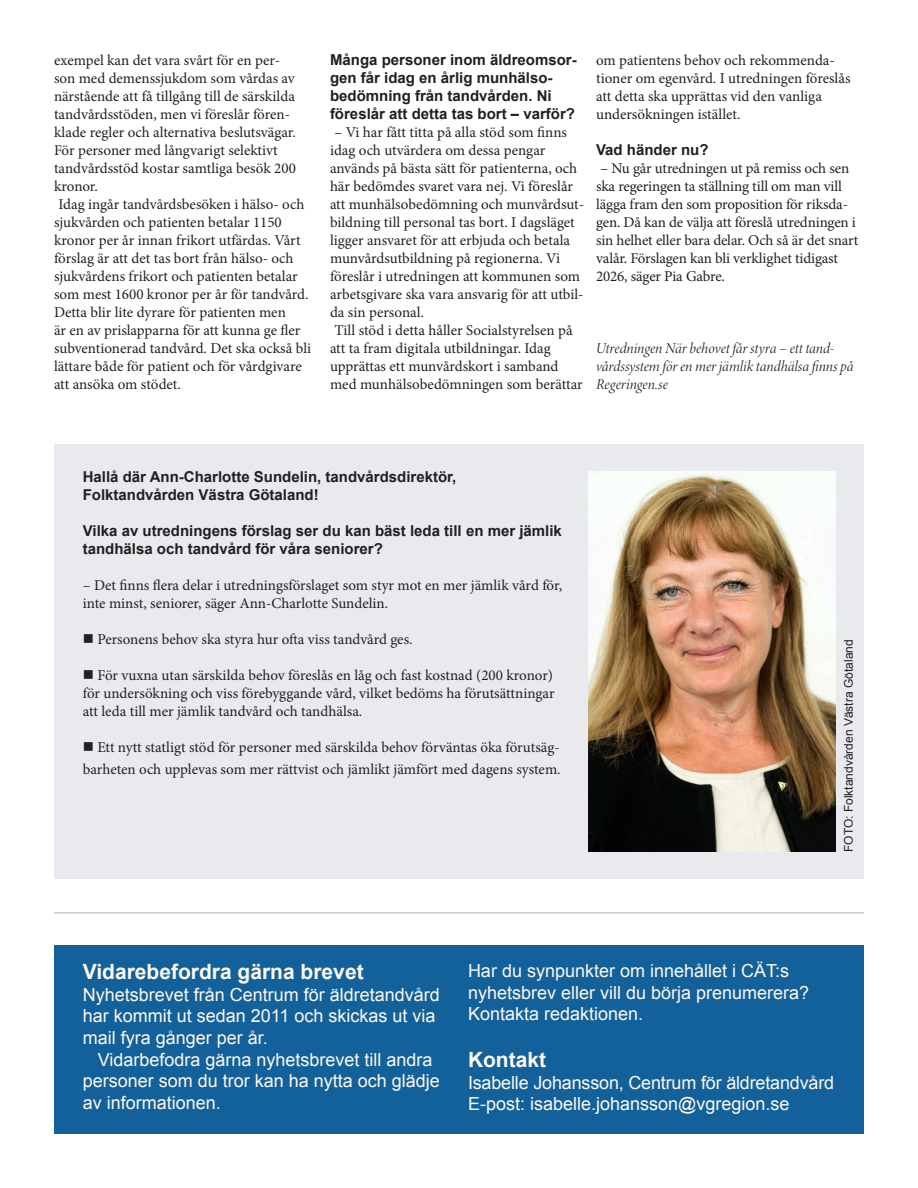
<style>
.page{position:relative;width:918px;height:1188px;background:#fff}
.page>*{position:absolute;margin:0;border:0;box-sizing:border-box;transform-origin:0 0}
.t1{font:700 21px "Arial";color:#fff9f2}
.t2{font:18px/21.6px "Arial";color:#fff9f2}
.t3{font:15px/18px "Minion Pro";letter-spacing:-.005em;color:#231f20}
.t4{font:700 15px/18px "Arial";color:#231f20}
.t5{font:italic 15px/18px "Minion Variable Concept";color:#231f20}
.t6{font:12px "Arial";color:#231f20}
</style>
<div class="page">
<div style="left:54px;top:445px;width:810px;height:434px;background:#e8eaed"></div>
<div style="left:54px;top:946px;width:810px;height:188px;background:#13619a"></div>
<img style="left:588px;top:471px;width:247px;height:381px">
<hr style="left:54px;top:913px;width:810px;height:1px;background:#aab3bc">
<p class="t3" style="left:54px;top:51px;width:243px">exempel kan det vara svårt för en per&shy;son med demenssjukdom som vårdas av närstående att få tillgång till de särskilda tandvårdsstöden, men vi föreslår fören&shy;klade regler och alternativa beslutsvägar.<br>För personer med långvarigt selektivt tandvårdsstöd kostar samtliga besök 200 kronor.</p>
<p class="t3" style="left:54px;top:195px;width:259px;text-indent:4px">Idag ingår tandvårdsbesöken i hälso- och sjukvården och patienten betalar 1150 kronor per år innan frikort utfärdas. Vårt förslag är att det tas bort från hälso- och sjukvårdens frikort och patienten betalar som mest 1600 kronor per år för tandvård.<br>Detta blir lite dyrare för patienten men<br>är en av prislapparna för att kunna ge fler subventionerad tandvård. Det ska också bli lättare både för patient och för vårdgivare att ansöka om stödet.</p>
<p class="t4" style="left:330px;top:51px;width:248px">Många personer inom äldreomsor&shy;gen får idag en årlig munhälso&shy;bedömning från tandvården. Ni föreslår att detta tas bort – varför?</p>
<p class="t3" style="left:330px;top:123px;width:256px;text-indent:4px">– Vi har fått titta på alla stöd som finns idag och utvärdera om dessa pengar används på bästa sätt för patienterna, och här bedömdes svaret vara nej. Vi föreslår att munhälsobedömning och munvårdsut&shy;bildning till personal tas bort. I dagsläget ligger ansvaret för att erbjuda och betala munvårdsutbildning på regionerna. Vi föreslår i utredningen att kommunen som arbetsgivare ska vara ansvarig för att utbil&shy;da sin personal.</p>
<p class="t3" style="left:330px;top:321px;width:254px;text-indent:4px">Till stöd i detta håller Socialstyrelsen på att ta fram digitala utbildningar. Idag upprättas ett munvårdskort i samband med munhälsobedömningen som berättar</p>
<p class="t3" style="left:596px;top:51px;width:256px">om patientens behov och rekommenda&shy;tioner om egenvård. I utredningen föreslås att detta ska upprättas vid den vanliga undersökningen istället.</p>
<p class="t4" style="left:596px;top:141px;width:114px">Vad händer nu?</p>
<p class="t3" style="left:596px;top:159px;width:264px;text-indent:4px">– Nu går utredningen ut på remiss och sen ska regeringen ta ställning till om man vill lägga fram den som proposition för riksda&shy;gen. Då kan de välja att föreslå utredningen i sin helhet eller bara delar. Och så är det snart valår. Förslagen kan bli verklighet tidigast 2026, säger Pia Gabre.</p>
<p class="t5" style="left:596px;top:339px;width:259px">Utredningen När behovet får styra – ett tand&shy;vårdssystem för en mer jämlik tandhälsa finns på<br>Regeringen.se</p>
<p class="t4" style="left:83px;top:468px;width:375px">Hallå där Ann-Charlotte Sundelin, tandvårdsdirektör,<br>Folktandvården Västra Götaland!</p>
<p class="t4" style="left:83px;top:522px;width:481px">Vilka av utredningens förslag ser du kan bäst leda till en mer jämlik tandhälsa och tandvård för våra seniorer?</p>
<p class="t3" style="left:83px;top:576px;width:481px">– Det finns flera delar i utredningsförslaget som styr mot en mer jämlik vård för, inte minst, seniorer, säger Ann-Charlotte Sundelin.</p>
<p class="t3" style="left:83px;top:630px;width:331px">■ Personens behov ska styra hur ofta viss tandvård ges.</p>
<p class="t3" style="left:83px;top:666px;width:473px;text-align:justify">■ För vuxna utan särskilda behov föreslås en låg och fast kostnad (200 kronor) för undersökning och viss förebyggande vård, vilket bedöms ha förutsättningar att leda till mer jämlik tandvård och tandhälsa.</p>
<p class="t3" style="left:83px;top:736px;width:479px;line-height:21.6px">■ Ett nytt statligt stöd för personer med särskilda behov förväntas öka förutsäg&shy;barheten och upplevas som mer rättvist och jämlikt jämfört med dagens system.</p>
<p class="t6" style="left:841px;top:852px;width:214px;rotate:-90deg">FOTO: Folktandvården Västra Götaland</p>
<p class="t1" style="left:83px;top:958px;width:282px">Vidarebefordra gärna brevet</p>
<p class="t2" style="left:83px;top:984px;width:359px">Nyhetsbrevet från Centrum för äldretandvård har kommit ut sedan 2011 och skickas ut via mail fyra gånger per år.</p>
<p class="t2" style="left:83px;top:1049px;width:359px;text-indent:15px">Vidarbefodra gärna nyhetsbrevet till andra personer som du tror kan ha nytta och glädje av informationen.</p>
<p class="t2" style="left:468px;top:960px;width:343px">Har du synpunkter om innehållet i CÄT:s nyhetsbrev eller vill du börja prenumerera?<br>Kontakta redaktionen.</p>
<p class="t1" style="left:468px;top:1046px;width:80px">Kontakt</p>
<p class="t2" style="left:468px;top:1072px;width:368px">Isabelle Johansson, Centrum för äldretandvård</p>
<p class="t2" style="left:468px;top:1093px;width:323px">E-post: isabelle.johansson@vgregion.se</p>
</div>
